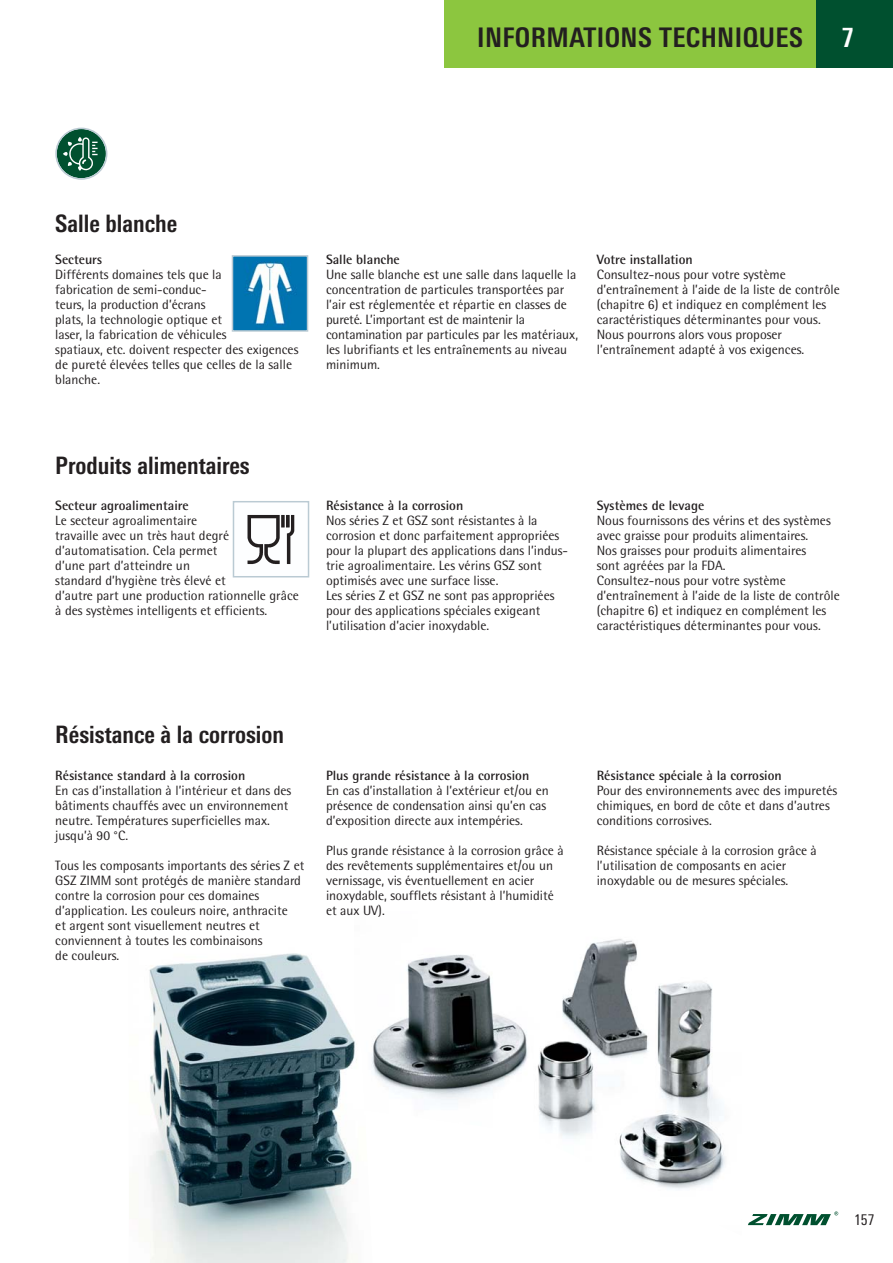
<style>
.page{position:relative;width:893px;height:1263px;background:#fff}
.page>*{position:absolute;margin:0;border:0;box-sizing:border-box;transform-origin:0 0}
.t1{font:700 condensed 27px "Linotype Univers";letter-spacing:.015em;color:#231f20}
.t2{font:700 condensed 27px "Linotype Univers";color:#fff}
.t3{font:700 condensed 24px "Linotype Univers";color:#231f20}
.t4{font:condensed 15px "Linotype Univers";color:#231f20}
.t5{font:13.5px/15px "Rotis Semi Sans";color:#231f20}
.t6{font:700 13.5px "Rotis Semi Sans";color:#231f20}
</style>
<div class="page">
<img style="left:374px;top:939px;width:351px;height:250px">
<div style="left:444px;top:0;width:449px;height:68px;background:#8cc63f"></div>
<div style="left:816px;top:0;width:77px;height:68px;background:#00502f"></div>
<svg style="left:748px;top:1211px;width:90px;height:14px"></svg>
<img style="left:149px;top:953px;width:224px;height:310px">
<img style="left:235px;top:258px;width:70px;height:71px">
<div style="left:232px;top:255px;width:76px;height:77px;border:2px solid #bacad3"></div>
<img style="left:247px;top:514px;width:48px;height:51px">
<div style="left:233px;top:501px;width:76px;height:76px;border:2px solid #bacad3"></div>
<svg style="left:55px;top:128px;width:52px;height:52px"></svg>
<h1 class="t1" style="left:477px;top:28px;width:327px">INFORMATIONS TECHNIQUES</h1>
<h1 class="t2" style="left:841px;top:28px;width:14px">7</h1>
<h2 class="t3" style="left:55px;top:215px;width:124px">Salle blanche</h2>
<p class="t6" style="left:55px;top:255px;width:48px">Secteurs</p>
<p class="t5" style="left:55px;top:269px;width:245px">Différents domaines tels que la<br>fabrication de semi-conduc-<br>teurs, la production d’écrans<br>plats, la technologie optique et<br>laser, la fabrication de véhicules<br>spatiaux, etc. doivent respecter des exigences de pureté élevées telles que celles de la salle blanche.</p>
<p class="t6" style="left:326px;top:255px;width:75px">Salle blanche</p>
<p class="t5" style="left:326px;top:269px;width:254px">Une salle blanche est une salle dans laquelle la concentration de particules transportées par l’air est réglementée et répartie en classes de pureté. L’important est de maintenir la contamination par particules par les matériaux, les lubrifiants et les entraînements au niveau minimum.</p>
<p class="t6" style="left:597px;top:255px;width:98px">Votre installation</p>
<p class="t5" style="left:597px;top:269px;width:244px">Consultez-nous pour votre système d’entraînement à l’aide de la liste de contrôle (chapitre 6) et indiquez en complément les caractéristiques déterminantes pour vous.<br>Nous pourrons alors vous proposer l’entraînement adapté à vos exigences.</p>
<h2 class="t3" style="left:55px;top:457px;width:196px">Produits alimentaires</h2>
<p class="t6" style="left:55px;top:500px;width:135px">Secteur agroalimentaire</p>
<p class="t5" style="left:55px;top:514px;width:245px">Le secteur agroalimentaire<br>travaille avec un très haut degré d’automatisation. Cela permet<br>d’une part d’atteindre un<br>standard d’hygiène très élevé et<br>d’autre part une production rationnelle grâce à des systèmes intelligents et efficients.</p>
<p class="t6" style="left:326px;top:500px;width:139px">Résistance à la corrosion</p>
<p class="t5" style="left:326px;top:514px;width:244px">Nos séries Z et GSZ sont résistantes à la corrosion et donc parfaitement appropriées pour la plupart des applications dans l’indus&shy;trie agroalimentaire. Les vérins GSZ sont optimisés avec une surface lisse.<br>Les séries Z et GSZ ne sont pas appropriées pour des applications spéciales exigeant l’utilisation d’acier inoxydable.</p>
<p class="t6" style="left:597px;top:500px;width:109px">Systèmes de levage</p>
<p class="t5" style="left:597px;top:514px;width:244px">Nous fournissons des vérins et des systèmes avec graisse pour produits alimentaires.<br>Nos graisses pour produits alimentaires<br>sont agréées par la FDA.<br>Consultez-nous pour votre système d’entraînement à l’aide de la liste de contrôle (chapitre 6) et indiquez en complément les caractéristiques déterminantes pour vous.</p>
<h2 class="t3" style="left:55px;top:726px;width:230px">Résistance à la corrosion</h2>
<p class="t6" style="left:55px;top:771px;width:192px">Résistance standard à la corrosion</p>
<p class="t5" style="left:55px;top:784px;width:237px">En cas d’installation à l’intérieur et dans des bâtiments chauffés avec un environnement neutre. Températures superficielles max. jusqu’à 90 °C.</p>
<p class="t5" style="left:55px;top:859px;width:251px">Tous les composants importants des séries Z et GSZ ZIMM sont protégés de manière standard contre la corrosion pour ces domaines d’application. Les couleurs noire, anthracite<br>et argent sont visuellement neutres et conviennent à toutes les combinaisons<br>de couleurs.</p>
<p class="t6" style="left:326px;top:771px;width:205px">Plus grande résistance à la corrosion</p>
<p class="t5" style="left:326px;top:784px;width:224px">En cas d’installation à l’extérieur et/ou en présence de condensation ainsi qu’en cas d’exposition directe aux intempéries.</p>
<p class="t5" style="left:326px;top:844px;width:239px">Plus grande résistance à la corrosion grâce à des revêtements supplémentaires et/ou un vernissage, vis éventuellement en acier inoxydable, soufflets résistant à l’humidité et aux UV).</p>
<p class="t6" style="left:597px;top:771px;width:187px">Résistance spéciale à la corrosion</p>
<p class="t5" style="left:597px;top:784px;width:242px">Pour des environnements avec des impuretés chimiques, en bord de côte et dans d’autres conditions corrosives.</p>
<p class="t5" style="left:597px;top:844px;width:222px">Résistance spéciale à la corrosion grâce à l’utilisation de composants en acier inoxydable ou de mesures spéciales.</p>
<p class="t4" style="left:854px;top:1214px;width:22px">157</p>
</div>
